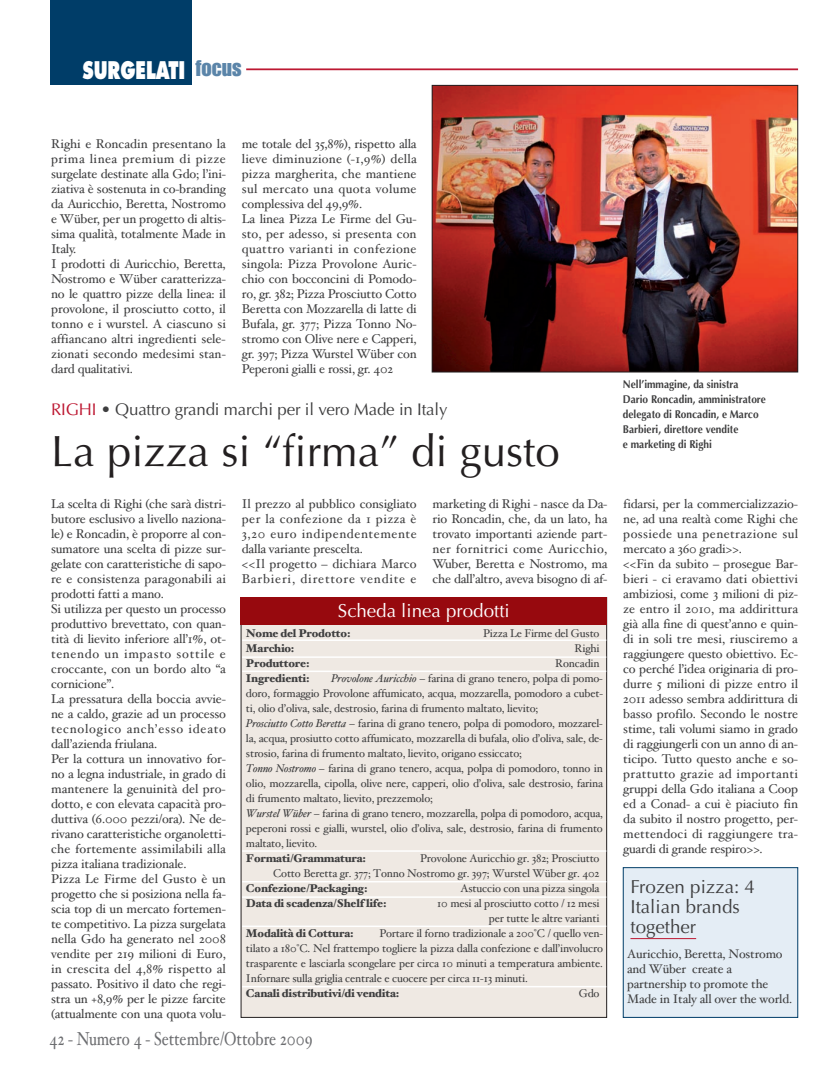
<style>
.page{position:relative;width:830px;height:1078px;background:#fff}
.page>*{position:absolute;margin:0;border:0;box-sizing:border-box;transform-origin:0 0}
.t1{font:43.75px "Optima";color:#231f20}
.t2{font:800 23.62px "Futura";letter-spacing:-.005em;color:#fff;scale:.72 1}
.t3{font:18.75px/20px "Optima";color:#3e3e3f}
.t4{font:18.75px "Hoefler Text";color:#6c6d70;scale:.8 1}
.t5{font:18.75px "Optima";color:#fff}
.t6{font:16.88px "Optima";letter-spacing:-.01em;color:#3e3e3f}
.t7{font:12.75px/15px "Hoefler Text";letter-spacing:-.015em;color:#3e3e3f}
.t8{font:12.75px/15px "Hoefler Text";letter-spacing:.01em;color:#3e3e3f}
.t9{font:12.5px/15px "Hoefler Text";letter-spacing:-.01em;color:#3e3e3f}
.t10{font:11.25px/15px "Hoefler Text";letter-spacing:-.015em;color:#3e3e3f}
.t11{font:700 11.25px/15px "Optima";color:#3e3e3f;scale:.9 1}
.t12{font:900 11.25px "Hoefler Text";letter-spacing:-.015em;color:#3e3e3f}
.s1{font-family:"Impact";font-weight:400;font-size:22.12px;color:#5b85a9}
.s2{color:#bd1832}
.s3{font-style:italic}
.s4{font-weight:900}
</style>
<div class="page">
<div style="left:50px;top:0;width:141px;height:84px;background:#003d68"></div>
<hr style="left:246px;top:68px;width:551px;height:2px;background:#bd1832">
<img style="left:433px;top:87px;width:362px;height:283px">
<div style="left:431px;top:85px;width:366px;height:287px;border:1px solid #231f20"></div>
<div style="left:241px;top:597px;width:365px;height:420px;background:#efe9e3"></div>
<div style="left:241px;top:597px;width:365px;height:27px;background:#97090e"></div>
<hr style="left:242px;top:639px;width:364px;height:1px;background:#fff">
<hr style="left:242px;top:656px;width:364px;height:1px;background:#fff">
<hr style="left:242px;top:670px;width:364px;height:2px;background:#fff">
<hr style="left:242px;top:985px;width:364px;height:2px;background:#fff">
<hr style="left:242px;top:896px;width:364px;height:1px;background:#fff">
<hr style="left:242px;top:925px;width:364px;height:1px;background:#fff">
<hr style="left:242px;top:880px;width:364px;height:2px;background:#fff">
<hr style="left:242px;top:850px;width:364px;height:1px;background:#fff">
<div style="left:623px;top:867px;width:174px;height:150px;background:#e4edf5"></div>
<div style="left:622px;top:867px;width:175px;height:150px;border:1px solid #003d68"></div>
<hr style="left:630px;top:938px;width:65px;height:1px;background:#bd1832">
<p class="t2" style="left:83px;top:59px;width:222px">SURGELATI <span class="s1">focus</span></p>
<p class="t7" style="left:51px;top:136px;width:176px">Righi e Roncadin presentano la prima linea premium di pizze surgelate destinate alla Gdo; l’ini&shy;ziativa è sostenuta in co-branding da Auricchio, Beretta, Nostromo e Wüber, per un progetto di altis&shy;sima qualità, totalmente Made in<br>Italy.<br>I prodotti di Auricchio, Beretta,<br>Nostromo e Wüber caratterizza&shy;no le quattro pizze della linea: il provolone, il prosciutto cotto, il tonno e i wurstel. A ciascuno si affiancano altri ingredienti sele&shy;zionati secondo medesimi stan&shy;dard qualitativi.</p>
<p class="t7" style="left:242px;top:136px;width:176px">me totale del 35,8%), rispetto alla lieve diminuzione (-1,9%) della pizza margherita, che mantiene sul mercato una quota volume complessiva del 49,9%.<br>La linea Pizza Le Firme del Gu&shy;sto, per adesso, si presenta con quattro varianti in confezione singola: Pizza Provolone Auric&shy;chio con bocconcini di Pomodo&shy;ro, gr. 382; Pizza Prosciutto Cotto<br>Beretta con Mozzarella di latte di<br>Bufala, gr. 377; Pizza Tonno No&shy;stromo con Olive nere e Capperi, gr. 397; Pizza Wurstel Wüber con<br>Peperoni gialli e rossi, gr. 402</p>
<p class="t6" style="left:51px;top:402px;width:397px"><span class="s2">RIGHI</span> • Quattro grandi marchi per il vero Made in Italy</p>
<p class="t1" style="left:51px;top:433px;width:510px">La pizza si “firma” di gusto</p>
<p class="t11" style="left:622px;top:377px;width:160px">Nell’immagine, da sinistra<br>Dario Roncadin, amministratore delegato di Roncadin, e Marco<br>Barbieri, direttore vendite<br>e marketing di Righi</p>
<p class="t7" style="left:51px;top:496px;width:176px">La scelta di Righi (che sarà distri&shy;butore esclusivo a livello naziona&shy;le) e Roncadin, è proporre al con&shy;sumatore una scelta di pizze sur&shy;gelate con caratteristiche di sapo&shy;re e consistenza paragonabili ai prodotti fatti a mano.<br>Si utilizza per questo un processo produttivo brevettato, con quan&shy;tità di lievito inferiore all’1%, ot&shy;tenendo un impasto sottile e croccante, con un bordo alto “a cornicione”.<br>La pressatura della boccia avvie&shy;ne a caldo, grazie ad un processo tecnologico anch’esso ideato dall’azienda friulana.<br>Per la cottura un innovativo for&shy;no a legna industriale, in grado di mantenere la genuinità del pro&shy;dotto, e con elevata capacità pro&shy;duttiva (6.000 pezzi/ora). Ne de&shy;rivano caratteristiche organoletti&shy;che fortemente assimilabili alla pizza italiana tradizionale.<br>Pizza Le Firme del Gusto è un progetto che si posiziona nella fa&shy;scia top di un mercato fortemen&shy;te competitivo. La pizza surgelata nella Gdo ha generato nel 2008 vendite per 219 milioni di Euro, in crescita del 4,8% rispetto al passato. Positivo il dato che regi&shy;stra un +8,9% per le pizze farcite (attualmente con una quota volu-</p>
<p class="t8" style="left:242px;top:496px;width:176px">Il prezzo al pubblico consigliato per la confezione da 1 pizza è<br>3,20 euro indipendentemente dalla variante prescelta.<br>&lt;&lt;Il progetto – dichiara Marco<br>Barbieri, direttore vendite e</p>
<p class="t7" style="left:432px;top:496px;width:176px;text-align:justify">marketing di Righi - nasce da Da&shy;rio Roncadin, che, da un lato, ha trovato importanti aziende part&shy;ner fornitrici come Auricchio, Wuber, Beretta e Nostromo, ma che dall’altro, aveva bisogno di af-</p>
<p class="t7" style="left:623px;top:496px;width:176px">fidarsi, per la commercializzazio&shy;ne, ad una realtà come Righi che possiede una penetrazione sul mercato a 360 gradi&gt;&gt;.<br>&lt;&lt;Fin da subito – prosegue Bar&shy;bieri - ci eravamo dati obiettivi ambiziosi, come 3 milioni di piz&shy;ze entro il 2010, ma addirittura già alla fine di quest’anno e quin&shy;di in soli tre mesi, riusciremo a raggiungere questo obiettivo. Ec&shy;co perché l’idea originaria di pro&shy;durre 5 milioni di pizze entro il<br>2011 adesso sembra addirittura di basso profilo. Secondo le nostre stime, tali volumi siamo in grado di raggiungerli con un anno di an&shy;ticipo. Tutto questo anche e so&shy;prattutto grazie ad importanti gruppi della Gdo italiana a Coop ed a Conad- a cui è piaciuto fin da subito il nostro progetto, per&shy;mettendoci di raggiungere tra&shy;guardi di grande respiro&gt;&gt;.</p>
<p class="t5" style="left:338px;top:603px;width:173px">Scheda linea prodotti</p>
<p class="t12" style="left:246px;top:626px;width:106px">Nome del Prodotto:</p>
<p class="t10" style="left:483px;top:625px;width:118px">Pizza Le Firme del Gusto</p>
<p class="t12" style="left:246px;top:641px;width:50px">Marchio:</p>
<p class="t10" style="left:574px;top:640px;width:27px">Righi</p>
<p class="t12" style="left:246px;top:656px;width:65px">Produttore:</p>
<p class="t10" style="left:555px;top:655px;width:46px">Roncadin</p>
<p class="t12" style="left:246px;top:671px;width:65px">Ingredienti:</p>
<p class="t10" style="left:246px;top:670px;width:358px;text-indent:85px"><span class="s3">Provolone Auricchio</span> – farina di grano tenero, polpa di pomo&shy;doro, formaggio Provolone affumicato, acqua, mozzarella, pomodoro a cubet&shy;ti, olio d’oliva, sale, destrosio, farina di frumento maltato, lievito;<br><span class="s3">Prosciutto Cotto Beretta</span> – farina di grano tenero, polpa di pomodoro, mozzarel&shy;la, acqua, prosiutto cotto affumicato, mozzarella di bufala, olio d’oliva, sale, de&shy;strosio, farina di frumento maltato, lievito, origano essiccato;<br><span class="s3">Tonno Nostromo</span> – farina di grano tenero, acqua, polpa di pomodoro, tonno in olio, mozzarella, cipolla, olive nere, capperi, olio d’oliva, sale destrosio, farina di frumento maltato, lievito, prezzemolo;<br><span class="s3">Wurstel Wüber</span> – farina di grano tenero, mozzarella, polpa di pomodoro, acqua, peperoni rossi e gialli, wurstel, olio d’oliva, sale, destrosio, farina di frumento maltato, lievito.<br><span class="s4">Formati/Grammatura:</span></p>
<p class="t10" style="left:420px;top:850px;width:181px">Provolone Auricchio gr. 382; Prosciutto</p>
<p class="t10" style="left:273px;top:865px;width:328px">Cotto Beretta gr. 377; Tonno Nostromo gr. 397; Wurstel Wüber gr. 402</p>
<p class="t12" style="left:246px;top:881px;width:123px">Confezione/Packaging:</p>
<p class="t10" style="left:460px;top:880px;width:141px">Astuccio con una pizza singola</p>
<p class="t12" style="left:246px;top:896px;width:142px">Data di scadenza/Shelf life:</p>
<p class="t10" style="left:437px;top:895px;width:164px;text-align:right">10 mesi al prosciutto cotto / 12 mesi per tutte le altre varianti</p>
<p class="t12" style="left:246px;top:926px;width:109px">Modalità di Cottura:</p>
<p class="t3" style="left:630px;top:878px;width:126px">Frozen pizza: 4<br>Italian brands together</p>
<p class="t10" style="left:246px;top:925px;width:358px;text-indent:133px">Portare il forno tradizionale a 200°C / quello ven&shy;tilato a 180°C. Nel frattempo togliere la pizza dalla confezione e dall’involucro trasparente e lasciarla scongelare per circa 10 minuti a temperatura ambiente.<br>Infornare sulla griglia centrale e cuocere per circa 11-13 minuti.<br><span class="s4">Canali distributivi/di vendita:</span></p>
<p class="t9" style="left:626px;top:946px;width:166px">Auricchio, Beretta, Nostromo and Wüber create a partnership to promote the<br>Made in Italy all over the world.</p>
<p class="t10" style="left:578px;top:985px;width:22px">Gdo</p>
<p class="t4" style="left:50px;top:1026px;width:330px">42 - Numero 4 - Settembre/Ottobre 2009</p>
</div>
